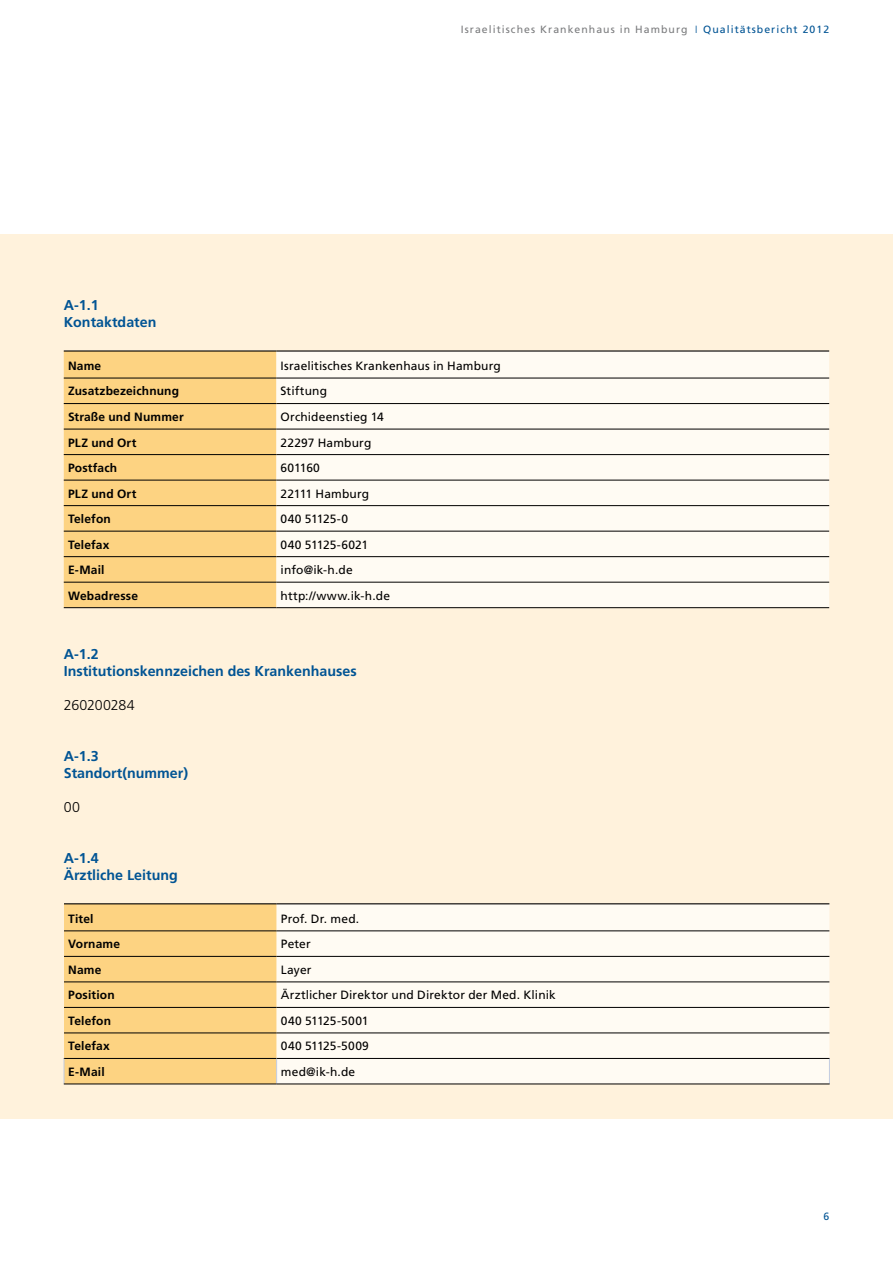
<style>
.page{position:relative;width:893px;height:1263px;background:#fff}
.page>*{position:absolute;margin:0;border:0;box-sizing:border-box;transform-origin:0 0}
.t1{font:700 14.25px/17px "Frutiger LT";color:#005494}
.t2{font:300 14.25px "Frutiger LT";letter-spacing:-.015em;color:#000}
.t3{font:12px "Frutiger LT";letter-spacing:.01em;color:#000}
.t4{font:700 12px "Frutiger LT";letter-spacing:.015em;color:#000}
.t5{font:12px "Frutiger LT";letter-spacing:-.02em;color:#000}
.t6{font:10.5px "Frutiger LT";letter-spacing:.1em;color:#7b7c7e}
.t7{font:10.5px "Frutiger LT";color:#005494}
.s1{font-weight:300;color:#005494}
.s2{color:#005494}
</style>
<div class="page">
<div style="left:0;top:234px;width:893px;height:884px;background:#fff2dc"></div>
<div style="left:64px;top:352px;width:212px;height:255px;background:#fdd382"></div>
<div style="left:276px;top:352px;width:553px;height:26px;background:#fffbf3"></div>
<div style="left:276px;top:379px;width:553px;height:228px;background:#fffbf3"></div>
<hr style="left:64px;top:378px;width:212px;height:1px;background:#000">
<hr style="left:276px;top:378px;width:553px;height:1px;background:#000">
<hr style="left:64px;top:403px;width:212px;height:1px;background:#000">
<hr style="left:276px;top:403px;width:553px;height:1px;background:#000">
<hr style="left:64px;top:429px;width:212px;height:1px;background:#000">
<hr style="left:276px;top:429px;width:553px;height:1px;background:#000">
<hr style="left:64px;top:454px;width:212px;height:1px;background:#000">
<hr style="left:276px;top:454px;width:553px;height:1px;background:#000">
<hr style="left:64px;top:480px;width:212px;height:1px;background:#000">
<hr style="left:276px;top:480px;width:553px;height:1px;background:#000">
<hr style="left:64px;top:505px;width:212px;height:1px;background:#000">
<hr style="left:276px;top:505px;width:553px;height:1px;background:#000">
<hr style="left:64px;top:531px;width:212px;height:1px;background:#000">
<hr style="left:276px;top:531px;width:553px;height:1px;background:#000">
<hr style="left:64px;top:556px;width:212px;height:1px;background:#000">
<hr style="left:276px;top:556px;width:553px;height:1px;background:#000">
<hr style="left:64px;top:582px;width:212px;height:1px;background:#000">
<hr style="left:276px;top:582px;width:553px;height:1px;background:#000">
<hr style="left:64px;top:607px;width:212px;height:1px;background:#000">
<hr style="left:276px;top:607px;width:553px;height:1px;background:#000">
<hr style="left:64px;top:350px;width:212px;height:2px;background:#000">
<hr style="left:276px;top:350px;width:553px;height:2px;background:#000">
<div style="left:277px;top:904px;width:552px;height:180px;background:#fffbf3"></div>
<hr style="left:277px;top:931px;width:552px;height:1px;background:#000">
<hr style="left:277px;top:956px;width:552px;height:1px;background:#000">
<hr style="left:277px;top:982px;width:552px;height:1px;background:#000">
<hr style="left:277px;top:1007px;width:552px;height:1px;background:#000">
<hr style="left:277px;top:1033px;width:552px;height:1px;background:#000">
<hr style="left:277px;top:1058px;width:553px;height:1px;background:#000">
<svg style="left:64px;top:904px;width:213px;height:180px;background:#f3ca7d"></svg>
<svg style="left:829px;top:1059px;width:1px;height:25px"></svg>
<hr style="left:64px;top:1084px;width:213px;height:1px;background:#000">
<hr style="left:277px;top:1084px;width:553px;height:1px;background:#000">
<hr style="left:64px;top:903px;width:213px;height:1px;background:#000">
<hr style="left:277px;top:903px;width:552px;height:1px;background:#000">
<p class="t6" style="left:461px;top:24px;width:370px">Israelitisches Krankenhaus in Hamburg <span class="s1">I</span> <span class="s2">Qualitätsbericht 2012</span></p>
<p class="t1" style="left:64px;top:297px;width:94px">A-1.1<br>Kontaktdaten</p>
<p class="t4" style="left:68px;top:359px;width:35px">Name</p>
<p class="t3" style="left:281px;top:359px;width:222px">Israelitisches Krankenhaus in Hamburg</p>
<p class="t4" style="left:68px;top:384px;width:113px">Zusatzbezeichnung</p>
<p class="t3" style="left:281px;top:384px;width:48px">Stiftung</p>
<p class="t4" style="left:68px;top:410px;width:117px">Straße und Nummer</p>
<p class="t3" style="left:281px;top:410px;width:105px">Orchideenstieg 14</p>
<p class="t4" style="left:68px;top:435px;width:70px">PLZ und Ort</p>
<p class="t3" style="left:281px;top:435px;width:92px">22297 Hamburg</p>
<p class="t4" style="left:68px;top:461px;width:51px">Postfach</p>
<p class="t3" style="left:281px;top:461px;width:41px">601160</p>
<p class="t4" style="left:68px;top:486px;width:70px">PLZ und Ort</p>
<p class="t3" style="left:281px;top:486px;width:90px">22111 Hamburg</p>
<p class="t4" style="left:68px;top:512px;width:44px">Telefon</p>
<p class="t5" style="left:281px;top:512px;width:69px">040 51125-0</p>
<p class="t4" style="left:68px;top:537px;width:43px">Telefax</p>
<p class="t3" style="left:281px;top:537px;width:89px">040 51125-6021</p>
<p class="t4" style="left:68px;top:563px;width:38px">E-Mail</p>
<p class="t3" style="left:281px;top:563px;width:74px">info@ik-h.de</p>
<p class="t4" style="left:68px;top:588px;width:72px">Webadresse</p>
<p class="t3" style="left:281px;top:588px;width:111px">http://www.ik-h.de</p>
<p class="t1" style="left:64px;top:646px;width:294px">A-1.2<br>Institutionskennzeichen des Krankenhauses</p>
<p class="t2" style="left:64px;top:697px;width:72px">260200284</p>
<p class="t1" style="left:64px;top:748px;width:126px">A-1.3<br>Standort(nummer)</p>
<p class="t2" style="left:64px;top:799px;width:18px">00</p>
<p class="t1" style="left:64px;top:850px;width:116px">A-1.4<br>Ärztliche Leitung</p>
<p class="t4" style="left:68px;top:911px;width:27px">Titel</p>
<p class="t3" style="left:281px;top:911px;width:80px">Prof. Dr. med.</p>
<p class="t4" style="left:68px;top:937px;width:53px">Vorname</p>
<p class="t3" style="left:281px;top:937px;width:31px">Peter</p>
<p class="t4" style="left:68px;top:962px;width:35px">Name</p>
<p class="t3" style="left:281px;top:962px;width:32px">Layer</p>
<p class="t4" style="left:68px;top:988px;width:48px">Position</p>
<p class="t3" style="left:281px;top:988px;width:276px">Ärztlicher Direktor und Direktor der Med. Klinik</p>
<p class="t4" style="left:68px;top:1014px;width:44px">Telefon</p>
<p class="t3" style="left:281px;top:1014px;width:89px">040 51125-5001</p>
<p class="t4" style="left:68px;top:1039px;width:43px">Telefax</p>
<p class="t3" style="left:281px;top:1039px;width:90px">040 51125-5009</p>
<p class="t4" style="left:68px;top:1065px;width:38px">E-Mail</p>
<p class="t3" style="left:281px;top:1065px;width:76px">med@ik-h.de</p>
<p class="t7" style="left:823px;top:1210px;width:7px">6</p>
</div>
